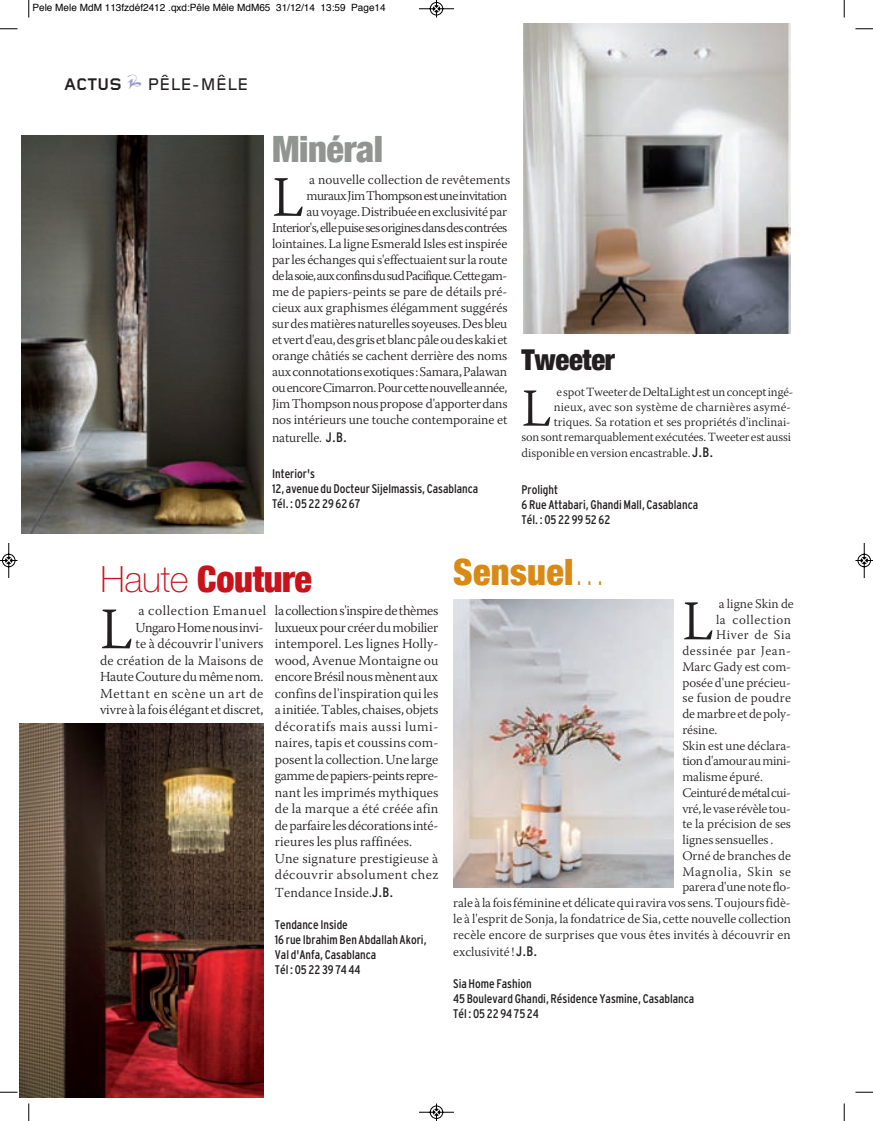
<style>
.page{position:relative;width:873px;height:1121px;background:#fff}
.page>*{position:absolute;margin:0;border:0;box-sizing:border-box;transform-origin:0 0}
.t1{font:300 58.62px "Warnock Pro";color:#231f20}
.t2{font:300 57px "Warnock Pro";color:#231f20}
.t3{font:300 56px "Warnock Pro";color:#231f20}
.t4{font:300 53.38px "Warnock Pro";color:#231f20}
.t5{font:900 condensed 36.25px "Helvetica Neue";letter-spacing:-.01em;color:#c8131b}
.t6{font:900 condensed 36.25px "Helvetica Neue";letter-spacing:.01em;color:#d88916}
.t7{font:900 condensed 36.25px "Helvetica Neue";letter-spacing:-.01em;color:#919592}
.t8{font:900 condensed 28.75px "Helvetica Neue";letter-spacing:-.01em;color:#231f20}
.t9{font:500 17.5px "Foundry Gridnik";color:#231f20}
.t10{font:700 17.5px "Foundry Gridnik";color:#231f20}
.t11{font:300 13.75px/16.5px "Warnock Pro";letter-spacing:.01em;color:#231f20;text-align:right}
.t12{font:300 13.38px "Warnock Pro";letter-spacing:-.01em;color:#231f20}
.t13{font:300 13.38px "Warnock Pro";letter-spacing:-.04em;color:#231f20}
.t14{font:300 13.38px "Warnock Pro";letter-spacing:-.05em;color:#231f20}
.t15{font:300 13.38px "Warnock Pro";letter-spacing:-.03em;color:#231f20}
.t16{font:300 13.38px "Warnock Pro";letter-spacing:.01em;color:#231f20}
.t17{font:300 13.12px "Warnock Pro";color:#231f20}
.t18{font:300 13.12px "Warnock Pro";letter-spacing:.05em;color:#231f20}
.t19{font:300 13.12px "Warnock Pro";letter-spacing:-.03em;color:#231f20}
.t20{font:300 13.12px "Warnock Pro";letter-spacing:-.025em;color:#231f20}
.t21{font:300 13.12px "Warnock Pro";letter-spacing:.025em;color:#231f20}
.t22{font:condensed 12.5px/15px "Interstate";color:#231f20}
.t23{font:300 12.5px/15px "Warnock Pro";color:#231f20;text-align:right}
.t24{font:10px "Helvetica";color:#000}
.s1{font-family:"Interstate";font-weight:400;font-stretch:condensed;font-size:13.75px}
.s2{font-weight:100;font-stretch:normal}
.s3{font-size:13.12px}
.s4{font-family:"Interstate";font-weight:400;font-stretch:condensed}
</style>
<div class="page">
<img style="left:20px;top:723px;width:244px;height:374px">
<img style="left:21px;top:135px;width:243px;height:398px">
<img style="left:523px;top:23px;width:267px;height:310px">
<img style="left:453px;top:600px;width:220px;height:287px">
<svg style="left:28px;top:0;width:2px;height:18px"></svg>
<svg style="left:0;top:28px;width:18px;height:2px"></svg>
<svg style="left:843px;top:0;width:1px;height:18px"></svg>
<svg style="left:855px;top:28px;width:17px;height:2px"></svg>
<svg style="left:28px;top:1103px;width:2px;height:17px"></svg>
<svg style="left:0;top:1091px;width:18px;height:2px"></svg>
<svg style="left:843px;top:1103px;width:1px;height:17px"></svg>
<svg style="left:855px;top:1091px;width:17px;height:2px"></svg>
<svg style="left:419px;top:0;width:35px;height:18px"></svg>
<svg style="left:419px;top:1103px;width:35px;height:17px"></svg>
<svg style="left:0;top:543px;width:18px;height:35px"></svg>
<svg style="left:855px;top:543px;width:17px;height:35px"></svg>
<p class="t24" style="left:32px;top:4px;width:354px">Pele Mele MdM 113fzdéf2412 .qxd:Pêle Mêle MdM65 31/12/14 13:59 Page14</p>
<p class="t10" style="left:64px;top:75px;width:59px">ACTUS</p>
<p class="t9" style="left:147px;top:79px;width:102px">PÊLE-MÊLE</p>
<h3 class="t7" style="left:272px;top:126px;width:113px">Minéral</h3>
<h2 class="t2" style="left:272px;top:175px;width:33px">L</h2>
<p class="t16" style="left:309px;top:174px;width:202px">a nouvelle collection de revêtements</p>
<p class="t13" style="left:306px;top:190px;width:202px">muraux Jim Thompson est une invitation</p>
<p class="t12" style="left:306px;top:206px;width:202px">au voyage. Distribuée en exclusivité par</p>
<p class="t13" style="left:272px;top:222px;width:237px">Interior's, elle puise ses origines dans des contrées</p>
<p class="t12" style="left:272px;top:238px;width:237px">lointaines. La ligne Esmerald Isles est inspirée</p>
<p class="t12" style="left:272px;top:254px;width:237px">par les échanges qui s'effectuaient sur la route</p>
<p class="t14" style="left:272px;top:270px;width:237px">de la soie, aux confins du sud Pacifique. Cette gam-</p>
<p class="t12" style="left:272px;top:286px;width:237px">me de papiers-peints se pare de détails pré-</p>
<p class="t12" style="left:272px;top:302px;width:237px">cieux aux graphismes élégamment suggérés</p>
<p class="t12" style="left:272px;top:318px;width:237px">sur des matières naturelles soyeuses. Des bleu</p>
<p class="t12" style="left:272px;top:335px;width:237px">et vert d'eau, des gris et blanc pâle ou des kaki et</p>
<p class="t12" style="left:272px;top:351px;width:237px">orange châtiés se cachent derrière des noms</p>
<p class="t12" style="left:272px;top:367px;width:237px">aux connotations exotiques : Samara, Palawan</p>
<p class="t15" style="left:272px;top:383px;width:237px">ou encore Cimarron. Pour cette nouvelle année,</p>
<p class="t12" style="left:272px;top:399px;width:237px">Jim Thompson nous propose d'apporter dans</p>
<p class="t12" style="left:272px;top:415px;width:237px">nos intérieurs une touche contemporaine et</p>
<p class="t12" style="left:272px;top:432px;width:76px">naturelle. <span class="s1">J.B.</span></p>
<p class="t22" style="left:272px;top:466px;width:208px">Interior's<br>12, avenue du Docteur Sijelmassis, Casablanca<br>Tél. : 05 22 29 62 67</p>
<h3 class="t8" style="left:521px;top:342px;width:95px">Tweeter</h3>
<p class="t23" style="left:521px;top:385px;width:273px">e spot Tweeter de DeltaLight est un concept ingé&shy;nieux, avec son système de charnières asymé&shy;triques. Sa rotation et ses propriétés d'inclinai-<br>son sont remarquablement exécutées. Tweeter est aussi</p>
<p class="t23" style="left:521px;top:447px;width:193px">disponible en version encastrable. <span class="s1">J.B.</span></p>
<p class="t22" style="left:521px;top:482px;width:178px">Prolight<br>6 Rue Attabari, Ghandi Mall, Casablanca<br>Tél. : 05 22 99 52 62</p>
<h3 class="t4" style="left:521px;top:387px;width:31px">L</h3>
<h3 class="t5" style="left:101px;top:556px;width:213px"><span class="s2">Haute</span> Couture</h3>
<p class="t11" style="left:100px;top:603px;width:168px">a collection Emanuel<br>Ungaro Home nous invi-<br>te à découvrir l'univers<br>de création de la Maisons de<br>Haute Couture du même nom.<br>Mettant en scène un art de vivre à la fois élégant et discret,</p>
<p class="t11" style="left:275px;top:603px;width:165px;text-align:left">la collection s'inspire de thèmes luxueux pour créer du mobilier intemporel. Les lignes Holly&shy;wood, Avenue Montaigne ou encore Brésil nous mènent aux confins de l'inspiration qui les a initiée. Tables, chaises, objets décoratifs mais aussi lumi&shy;naires, tapis et coussins com&shy;posent la collection. Une large gamme de papiers-peints repre&shy;nant les imprimés mythiques de la marque a été créée afin de parfaire les décorations inté&shy;rieures les plus raffinées.<br>Une signature prestigieuse à découvrir absolument chez<br>Tendance Inside<span class="s3">.</span><span class="s4">J.B.</span></p>
<p class="t22" style="left:275px;top:917px;width:153px">Tendance Inside<br>16 rue Ibrahim Ben Abdallah Akori,<br>Val d'Anfa, Casablanca<br>Tél : 05 22 39 74 44</p>
<h1 class="t1" style="left:100px;top:606px;width:34px">L</h1>
<h3 class="t6" style="left:453px;top:550px;width:153px">Sensuel<span class="s2">...</span></h3>
<h3 class="t3" style="left:682px;top:599px;width:33px">L</h3>
<p class="t17" style="left:718px;top:598px;width:76px">a ligne Skin de</p>
<p class="t18" style="left:716px;top:614px;width:76px">la collection</p>
<p class="t18" style="left:716px;top:630px;width:76px">Hiver de Sia</p>
<p class="t18" style="left:682px;top:645px;width:110px">dessinée par Jean-</p>
<p class="t17" style="left:682px;top:661px;width:110px">Marc Gady est com-</p>
<p class="t17" style="left:682px;top:677px;width:110px">posée d'une précieu-</p>
<p class="t21" style="left:682px;top:693px;width:110px">se fusion de poudre</p>
<p class="t17" style="left:682px;top:708px;width:110px">de marbre et de poly-</p>
<p class="t17" style="left:682px;top:724px;width:37px">résine.</p>
<p class="t17" style="left:682px;top:740px;width:110px">Skin est une déclara-</p>
<p class="t20" style="left:682px;top:756px;width:110px">tion d'amour au mini-</p>
<p class="t17" style="left:682px;top:771px;width:82px">malisme épuré.</p>
<p class="t19" style="left:682px;top:787px;width:110px">Ceinturé de métal cui-</p>
<p class="t17" style="left:682px;top:803px;width:110px">vré, le vase révèle tou-</p>
<p class="t17" style="left:682px;top:819px;width:110px">te la précision de ses</p>
<p class="t17" style="left:682px;top:834px;width:92px">lignes sensuelles .</p>
<p class="t17" style="left:682px;top:850px;width:110px">Orné de branches de</p>
<p class="t18" style="left:682px;top:866px;width:110px">Magnolia, Skin se</p>
<p class="t17" style="left:682px;top:882px;width:110px">parera d'une note flo-</p>
<p class="t17" style="left:453px;top:897px;width:339px">rale à la fois féminine et délicate qui ravira vos sens. Toujours fidè-</p>
<p class="t17" style="left:453px;top:913px;width:339px">le à l'esprit de Sonja, la fondatrice de Sia, cette nouvelle collection</p>
<p class="t17" style="left:453px;top:929px;width:339px">recèle encore de surprises que vous êtes invités à découvrir en</p>
<p class="t17" style="left:453px;top:946px;width:85px">exclusivité ! <span class="s1">J.B.</span></p>
<p class="t22" style="left:453px;top:976px;width:242px">Sia Home Fashion<br>45 Boulevard Ghandi, Résidence Yasmine, Casablanca<br>Tél : 05 22 94 75 24</p>
</div>
